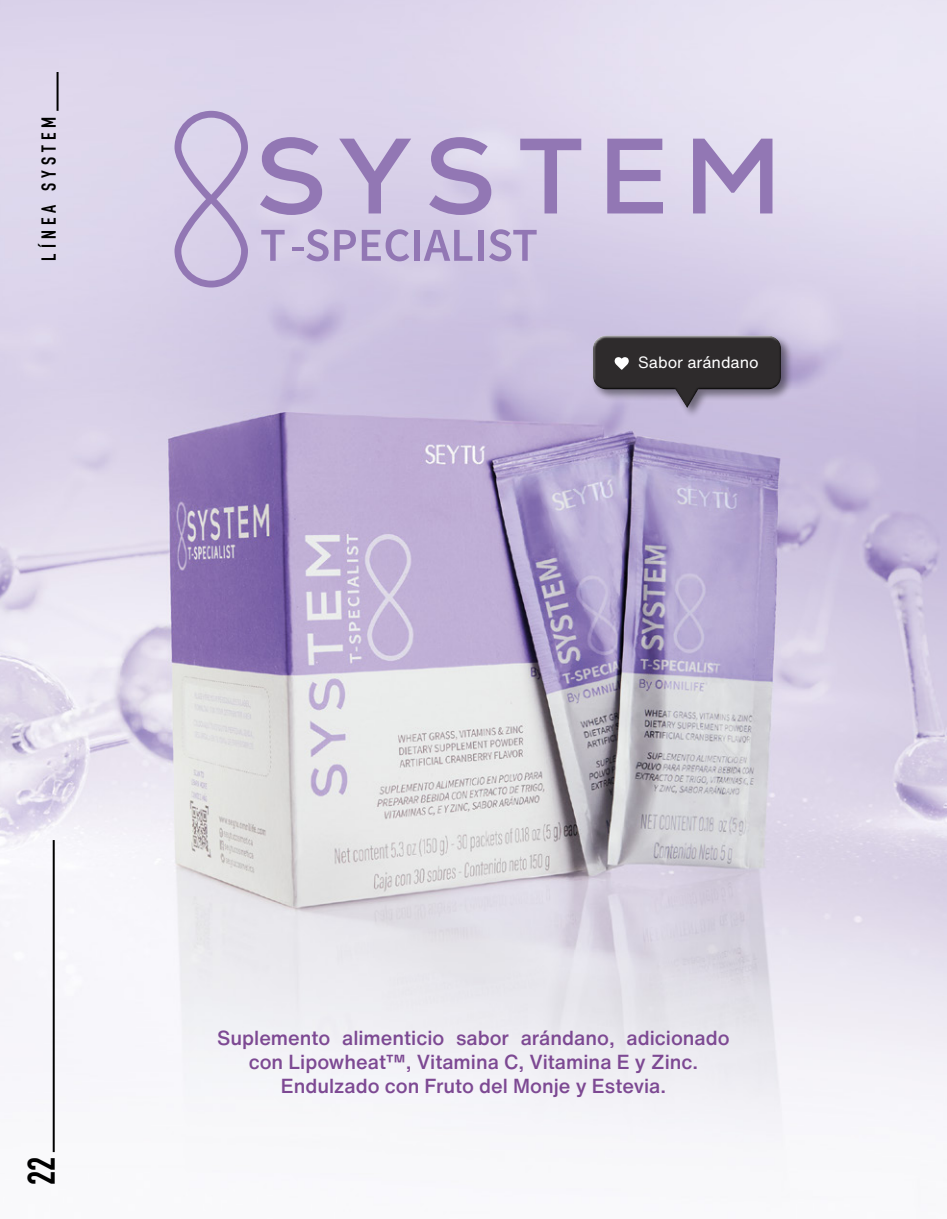
<style>
.page{position:relative;width:947px;height:1219px;background:#fff}
.page>*{position:absolute;margin:0;border:0;box-sizing:border-box;transform-origin:0 0}
.t1{font:700 38px "DIN Condensed";color:#000}
.t2{font:500 20px/24px "Helvetica Now Text";color:#7d4993;text-align:center}
.t3{font:700 20px "DIN Condensed";letter-spacing:.25em;color:#000}
.t4{font:16px "Helvetica Now Text";color:#fff}
</style>
<div class="page">
<img style="left:0;top:0;width:947px;height:1153px">
<div style="left:591px;top:334px;width:202px;height:85px;background:#000;opacity:.45"></div>
<div style="left:590px;top:332px;width:192px;height:50px;background:#fff;opacity:.75"></div>
<div style="left:591px;top:339px;width:193px;height:72px;background:#000;opacity:.75"></div>
<svg style="left:593px;top:336px;width:188px;height:72px;background:#524d55"></svg>
<svg style="left:260px;top:137px;width:62px;height:78px;background:#b9a9d1"></svg>
<svg style="left:339px;top:139px;width:72px;height:74px;background:#c3b5d9"></svg>
<svg style="left:429px;top:137px;width:62px;height:78px;background:#b9a9d1"></svg>
<svg style="left:520px;top:139px;width:61px;height:74px;background:#c3b5d9"></svg>
<svg style="left:607px;top:139px;width:56px;height:74px;background:#b3a2cd"></svg>
<svg style="left:693px;top:139px;width:79px;height:74px;background:#baaad2"></svg>
<svg style="left:261px;top:230px;width:24px;height:31px"></svg>
<hr style="left:292px;top:247px;width:12px;height:4px;background:#9277b4">
<svg style="left:306px;top:229px;width:50px;height:32px;background:#b9a9d1"></svg>
<svg style="left:362px;top:229px;width:47px;height:32px;background:#b7a7d0"></svg>
<div style="left:414px;top:230px;width:6px;height:31px;background:#9277b4"></div>
<svg style="left:424px;top:230px;width:48px;height:31px"></svg>
<div style="left:478px;top:230px;width:5px;height:31px;background:#9277b4"></div>
<svg style="left:489px;top:229px;width:48px;height:32px;background:#bbabd2"></svg>
<svg style="left:174px;top:111px;width:74px;height:176px;background:#c8bcdd"></svg>
<hr style="left:53px;top:840px;width:2px;height:312px;background:#000">
<hr style="left:57px;top:72px;width:2px;height:39px;background:#000">
<p class="t3" style="left:35px;top:261px;width:145px;rotate:-90deg">LÍNEA SYSTEM</p>
<p class="t4" style="left:638px;top:350px;width:122px">Sabor arándano</p>
<h1 class="t1" style="left:16px;top:1185px;width:30px;rotate:-90deg">22</h1>
<p class="t2" style="left:217px;top:1025px;width:514px">Suplemento alimenticio sabor arándano, adicionado con Lipowheat™, Vitamina C, Vitamina E y Zinc.<br>Endulzado con Fruto del Monje y Estevia.</p>
</div>
